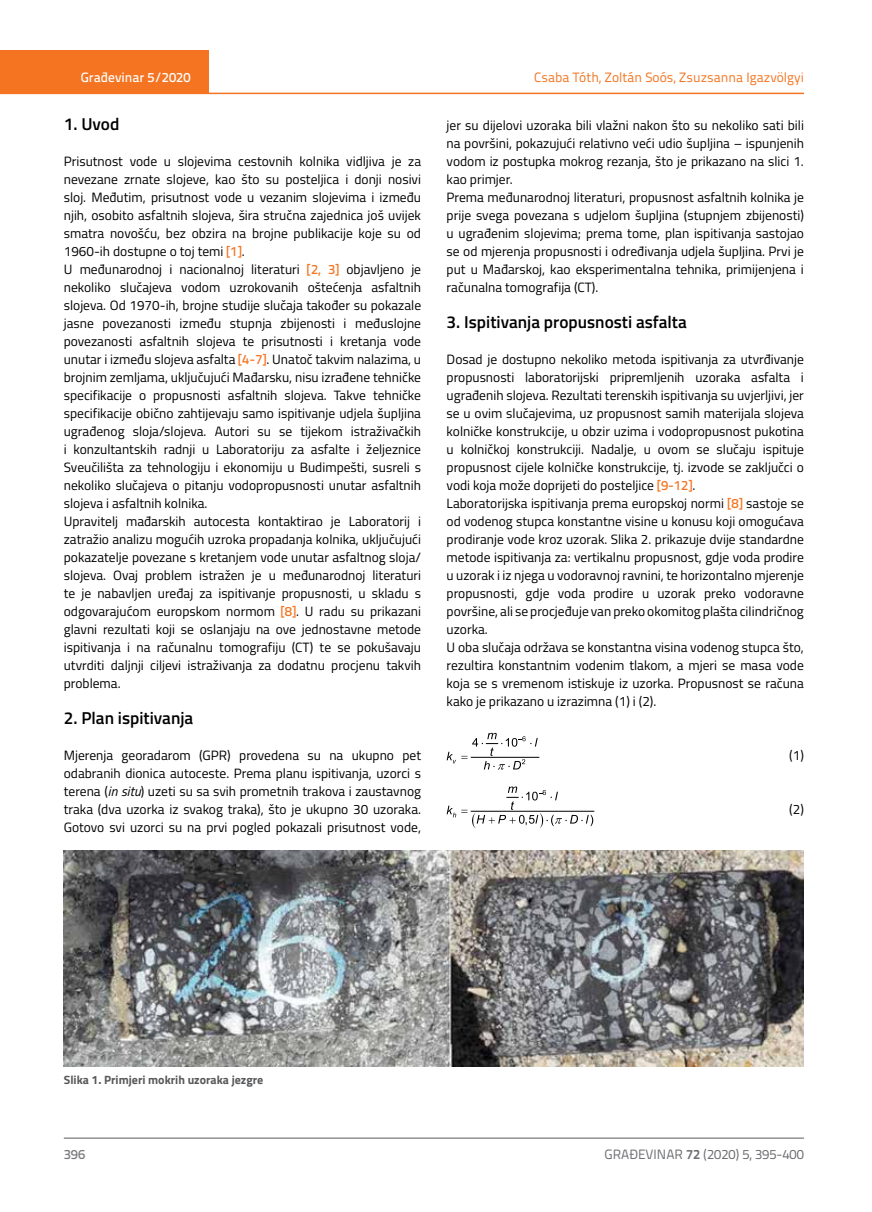
<style>
.page{position:relative;width:872px;height:1212px;background:#fff}
.page>*{position:absolute;margin:0;border:0;box-sizing:border-box;transform-origin:0 0}
.t1{font:600 17.25px "Titillium";color:#000}
.t2{font:13.5px/18px "Titillium";color:#000}
.t3{font:13.5px "Titillium Text 22 L";color:#f47421}
.t4{font:13.5px "Titillium Text 22 L";color:#6d6e71}
.t5{font:500 13.5px "Titillium Text 22 L";color:#fff}
.t6{font:500 13.5px "Titillium Text 22 L";color:#797a7d}
.t7{font:700 12px "Titillium";color:#58595b}
.s1{font-family:"Titillium Text 22 L";font-weight:500;color:#f47421}
.s2{font-style:italic}
.s3{font-weight:700}
</style>
<div class="page">
<div style="left:0;top:50px;width:208px;height:44px;background:#f47421"></div>
<hr style="left:0;top:93px;width:804px;height:1px;background:#f47421">
<hr style="left:64px;top:1138px;width:740px;height:1px;background:#58595b">
<hr style="left:471px;top:757px;width:68px;height:1px;background:#000101">
<svg style="left:446px;top:733px;width:92px;height:37px"></svg>
<hr style="left:471px;top:811px;width:123px;height:1px;background:#000101">
<svg style="left:446px;top:786px;width:147px;height:42px"></svg>
<img style="left:64px;top:850px;width:740px;height:216px">
<p class="t5" style="left:81px;top:67px;width:111px">Građevinar 5/2020</p>
<p class="t1" style="left:64px;top:111px;width:57px">1. Uvod</p>
<p class="t2" style="left:64px;top:151px;width:359px">Prisutnost vode u slojevima cestovnih kolnika vidljiva je za nevezane zrnate slojeve, kao što su posteljica i donji nosivi sloj. Međutim, prisutnost vode u vezanim slojevima i između njih, osobito asfaltnih slojeva, šira stručna zajednica još uvijek smatra novošću, bez obzira na brojne publikacije koje su od 1960-ih dostupne o toj temi <span class="s1">[1]</span>.<br>U međunarodnoj i nacionalnoj literaturi <span class="s1">[2, 3]</span> objavljeno je nekoliko slučajeva vodom uzrokovanih oštećenja asfaltnih slojeva. Od 1970-ih, brojne studije slučaja također su pokazale jasne povezanosti između stupnja zbijenosti i međuslojne povezanosti asfaltnih slojeva te prisutnosti i kretanja vode unutar i između slojeva asfalta <span class="s1">[4-7]</span>. Unatoč takvim nalazima, u brojnim zemljama, uključujući Mađarsku, nisu izrađene tehničke specifikacije o propusnosti asfaltnih slojeva. Takve tehničke specifikacije obično zahtijevaju samo ispitivanje udjela šupljina ugrađenog sloja/slojeva. Autori su se tijekom istraživačkih i konzultantskih radnji u Laboratoriju za asfalte i željeznice Sveučilišta za tehnologiju i ekonomiju u Budimpešti, susreli s nekoliko slučajeva o pitanju vodopropusnosti unutar asfaltnih slojeva i asfaltnih kolnika.<br>Upravitelj mađarskih autocesta kontaktirao je Laboratorij i zatražio analizu mogućih uzroka propadanja kolnika, uključujući pokazatelje povezane s kretanjem vode unutar asfaltnog sloja/ slojeva. Ovaj problem istražen je u međunarodnoj literaturi te je nabavljen uređaj za ispitivanje propusnosti, u skladu s odgovarajućom europskom normom <span class="s1">[8]</span>. U radu su prikazani glavni rezultati koji se oslanjaju na ove jednostavne metode ispitivanja i na računalnu tomografiju (CT) te se pokušavaju utvrditi daljnji ciljevi istraživanja za dodatnu procjenu takvih problema.</p>
<p class="t1" style="left:64px;top:705px;width:131px">2. Plan ispitivanja</p>
<p class="t2" style="left:64px;top:746px;width:359px;text-align:justify">Mjerenja georadarom (GPR) provedena su na ukupno pet odabranih dionica autoceste. Prema planu ispitivanja, uzorci s terena (<span class="s2">in situ</span>) uzeti su sa svih prometnih trakova i zaustavnog traka (dva uzorka iz svakog traka), što je ukupno 30 uzoraka.<br>Gotovo svi uzorci su na prvi pogled pokazali prisutnost vode,</p>
<p class="t3" style="left:534px;top:68px;width:271px">Csaba Tóth, Zoltán Soós, Zsuzsanna Igazvölgyi</p>
<p class="t2" style="left:446px;top:115px;width:359px">jer su dijelovi uzoraka bili vlažni nakon što su nekoliko sati bili na površini, pokazujući relativno veći udio šupljina – ispunjenih vodom iz postupka mokrog rezanja, što je prikazano na slici 1. kao primjer.<br>Prema međunarodnoj literaturi, propusnost asfaltnih kolnika je prije svega povezana s udjelom šupljina (stupnjem zbijenosti) u ugrađenim slojevima; prema tome, plan ispitivanja sastojao se od mjerenja propusnosti i određivanja udjela šupljina. Prvi je put u Mađarskoj, kao eksperimentalna tehnika, primijenjena i računalna tomografija (CT).</p>
<p class="t1" style="left:446px;top:309px;width:242px">3. Ispitivanja propusnosti asfalta</p>
<p class="t2" style="left:446px;top:349px;width:359px">Dosad je dostupno nekoliko metoda ispitivanja za utvrđivanje propusnosti laboratorijski pripremljenih uzoraka asfalta i ugrađenih slojeva. Rezultati terenskih ispitivanja su uvjerljivi, jer se u ovim slučajevima, uz propusnost samih materijala slojeva kolničke konstrukcije, u obzir uzima i vodopropusnost pukotina u kolničkoj konstrukciji. Nadalje, u ovom se slučaju ispituje propusnost cijele kolničke konstrukcije, tj. izvode se zaključci o vodi koja može doprijeti do posteljice <span class="s1">[9-12]</span>.<br>Laboratorijska ispitivanja prema europskoj normi <span class="s1">[8]</span> sastoje se od vodenog stupca konstantne visine u konusu koji omogućava prodiranje vode kroz uzorak. Slika 2. prikazuje dvije standardne metode ispitivanja za: vertikalnu propusnost, gdje voda prodire u uzorak i iz njega u vodoravnoj ravnini, te horizontalno mjerenje propusnosti, gdje voda prodire u uzorak preko vodoravne površine, ali se procjeđuje van preko okomitog plašta cilindričnog uzorka.<br>U oba slučaja održava se konstantna visina vodenog stupca što, rezultira konstantnim vodenim tlakom, a mjeri se masa vode koja se s vremenom istiskuje iz uzorka. Propusnost se računa kako je prikazano u izrazimna (1) i (2).</p>
<p class="t2" style="left:789px;top:746px;width:16px">(1)</p>
<p class="t2" style="left:789px;top:800px;width:16px">(2)</p>
<p class="t7" style="left:64px;top:1071px;width:201px">Slika 1. Primjeri mokrih uzoraka jezgre</p>
<p class="t6" style="left:64px;top:1144px;width:23px">396</p>
<p class="t4" style="left:604px;top:1144px;width:201px">GRAĐEVINAR <span class="s3">72</span> (2020) 5, 395-400</p>
</div>
